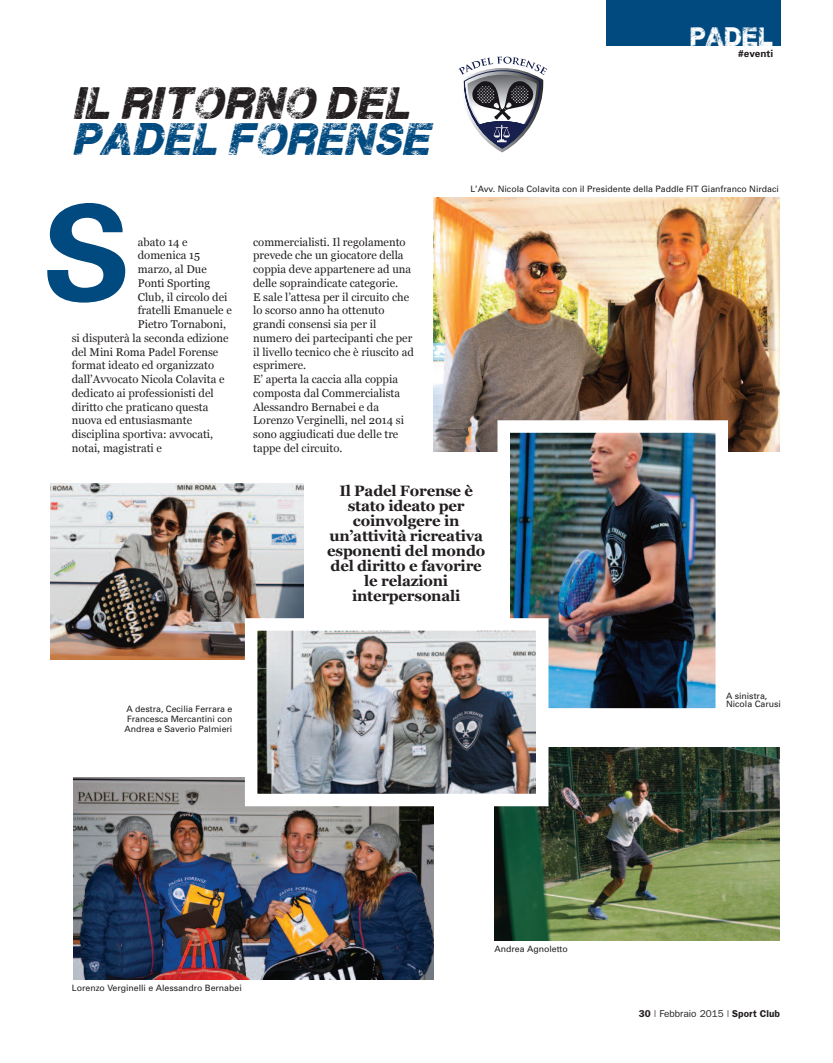
<style>
.page{position:relative;width:833px;height:1063px;background:#fff}
.page>*{position:absolute;margin:0;border:0;box-sizing:border-box;transform-origin:0 0}
.t1{font:700 132.5px "Univers";color:#004a7f}
.t2{font:italic 36.38px "Plane Crash";color:#231f20}
.t3{font:italic 36.38px "Plane Crash";color:#004a7f}
.t4{font:21.25px "Plane Crash";letter-spacing:-.015em;color:#fff}
.t5{font:700 15px/15px "Georgia";letter-spacing:-.015em;color:#231f20;text-align:center}
.t6{font:11.25px/13.8px "Georgia";color:#231f20}
.t7{font:10px "Franklin Gothic";color:#231f20}
.t8{font:700 10px "Univers";color:#231f20}
.t9{font:8.75px/10px "Univers";color:#231f20}
.s1{font-weight:600}
</style>
<div class="page">
<img style="left:434px;top:198px;width:346px;height:253px">
<div style="left:606px;top:0;width:175px;height:46px;background:#004a7f"></div>
<svg style="left:458px;top:57px;width:89px;height:95px"></svg>
<img style="left:510px;top:433px;width:205px;height:275px">
<img style="left:494px;top:748px;width:286px;height:193px">
<img style="left:51px;top:483px;width:252px;height:176px">
<img style="left:74px;top:778px;width:360px;height:201px">
<img style="left:258px;top:631px;width:277px;height:162px">
<h2 class="t2" style="left:72px;top:86px;width:346px">IL RITORNO DEL</h2>
<h2 class="t3" style="left:72px;top:122px;width:366px">PADEL FORENSE</h2>
<h1 class="t1" style="left:43px;top:205px;width:90px">S</h1>
<p class="t6" style="left:138px;top:235px;width:51px">abato 14 e</p>
<p class="t6" style="left:138px;top:249px;width:64px">domenica 15</p>
<p class="t6" style="left:138px;top:262px;width:70px">marzo, al Due</p>
<p class="t6" style="left:138px;top:276px;width:74px">Ponti Sporting</p>
<p class="t6" style="left:138px;top:290px;width:91px">Club, il circolo dei</p>
<p class="t6" style="left:138px;top:304px;width:95px">fratelli Emanuele e</p>
<p class="t6" style="left:138px;top:317px;width:90px">Pietro Tornaboni,</p>
<p class="t6" style="left:72px;top:331px;width:158px">si disputerà la seconda edizione</p>
<p class="t6" style="left:72px;top:345px;width:148px">del Mini Roma Padel Forense</p>
<p class="t6" style="left:72px;top:359px;width:144px">format ideato ed organizzato</p>
<p class="t6" style="left:72px;top:372px;width:154px">dall’Avvocato Nicola Colavita e</p>
<p class="t6" style="left:72px;top:386px;width:143px">dedicato ai professionisti del</p>
<p class="t6" style="left:72px;top:400px;width:138px">diritto che praticano questa</p>
<p class="t6" style="left:72px;top:414px;width:122px">nuova ed entusiasmante</p>
<p class="t6" style="left:72px;top:427px;width:143px">disciplina sportiva: avvocati,</p>
<p class="t6" style="left:72px;top:441px;width:92px">notai, magistrati e</p>
<p class="t6" style="left:253px;top:235px;width:162px">commercialisti. Il regolamento prevede che un giocatore della coppia deve appartenere ad una delle sopraindicate categorie.<br>E sale l’attesa per il circuito che lo scorso anno ha ottenuto grandi consensi sia per il numero dei partecipanti che per il livello tecnico che è riuscito ad esprimere.<br>E’ aperta la caccia alla coppia composta dal Commercialista<br>Alessandro Bernabei e da<br>Lorenzo Verginelli, nel 2014 si sono aggiudicati due delle tre tappe del circuito.</p>
<h3 class="t4" style="left:689px;top:27px;width:85px">padel</h3>
<p class="t8" style="left:738px;top:50px;width:36px">#eventi</p>
<p class="t9" style="left:470px;top:185px;width:310px">L’Avv. Nicola Colavita con il Presidente della Paddle FIT Gianfranco Nirdaci</p>
<p class="t9" style="left:125px;top:705px;width:109px;text-align:justify">A destra, Cecilia Ferrara e Francesca Mercantini con Andrea e Saverio Palmieri</p>
<p class="t9" style="left:72px;top:984px;width:171px">Lorenzo Verginelli e Alessandro Bernabei</p>
<h3 class="t5" style="left:327px;top:483px;width:160px">Il Padel Forense è stato ideato per coinvolgere in un’attività ricreativa esponenti del mondo del diritto e favorire le relazioni interpersonali</h3>
<p class="t9" style="left:726px;top:692px;width:56px;line-height:8.8px">A sinistra,<br>Nicola Carusi</p>
<p class="t9" style="left:494px;top:945px;width:75px">Andrea Agnoletto</p>
<p class="t7" style="left:638px;top:1007px;width:143px"><span class="s1">30</span> | Febbraio 2015 | <span class="s1">Sport Club</span></p>
</div>
